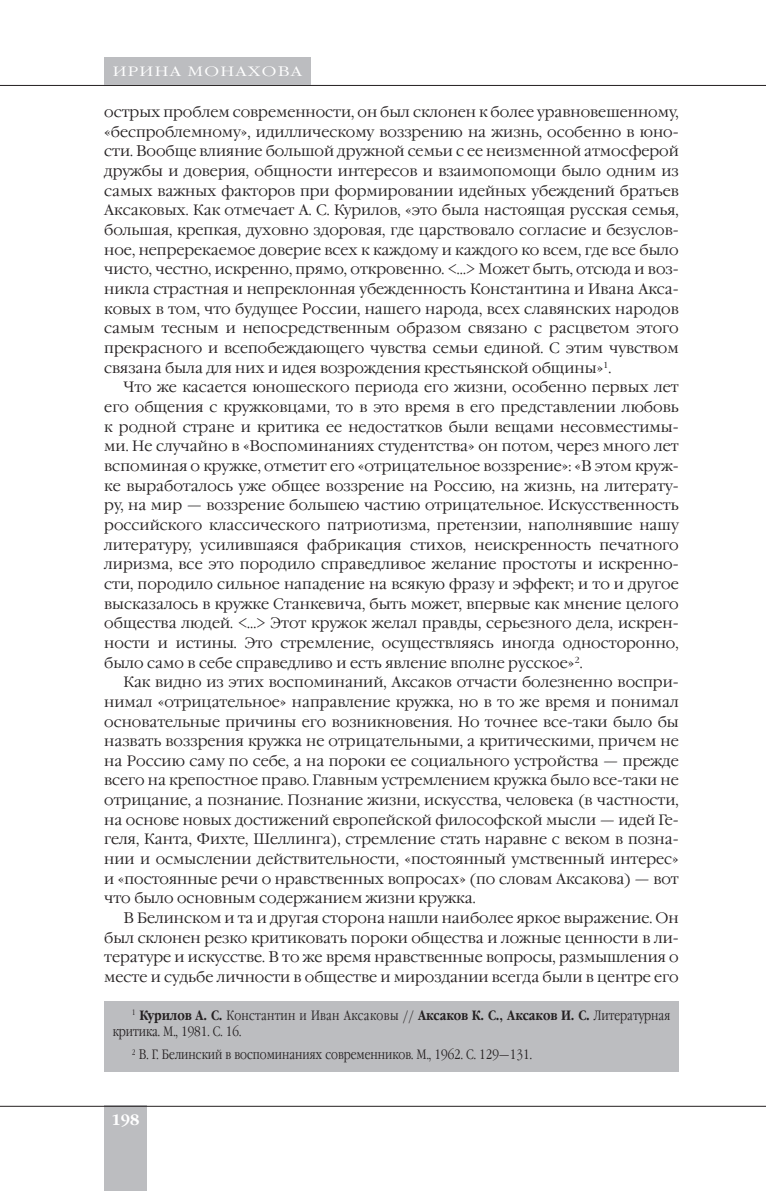
<style>
.page{position:relative;width:766px;height:1191px;background:#fff}
.page>*{position:absolute;margin:0;border:0;box-sizing:border-box;transform-origin:0 0}
.t1{font:300 15px "Garamond C";color:#231f20}
.t2{font:700 15px "Garamond C";color:#fff}
.t3{font:300 13.5px/16.5px "Garamond Narrow C";color:#231f20}
.t4{font:300 13.5px "Garamond C";letter-spacing:.075em;color:#fff;scale:1.25 1}
.s1{font-weight:700}
</style>
<div class="page">
<div style="left:104px;top:1106px;width:43px;height:85px;background:#bcbdc0"></div>
<hr style="left:0;top:1106px;width:765px;height:1px;background:#231f20">
<hr style="left:0;top:85px;width:765px;height:1px;background:#231f20">
<div style="left:104px;top:57px;width:206px;height:28px;background:#bcbdc0"></div>
<div style="left:104px;top:1001px;width:574px;height:70px;background:#bcbdc0"></div>
<p class="t4" style="left:113px;top:66px;width:153px">ИРИНА МОНАХОВА</p>
<p class="t1" style="left:104px;top:106px;width:576px">острых проблем современности, он был склонен к более уравновешенному,</p>
<p class="t1" style="left:104px;top:126px;width:576px">«беспроблемному», идиллическому воззрению на жизнь, особенно в юно-</p>
<p class="t1" style="left:104px;top:146px;width:576px">сти. Вообще влияние большой дружной семьи с ее неизменной атмосферой</p>
<p class="t1" style="left:104px;top:165px;width:576px">дружбы и доверия, общности интересов и взаимопомощи было одним из</p>
<p class="t1" style="left:104px;top:185px;width:576px">самых важных факторов при формировании идейных убеждений братьев</p>
<p class="t1" style="left:104px;top:204px;width:576px">Аксаковых. Как отмечает А. С. Курилов, «это была настоящая русская семья,</p>
<p class="t1" style="left:104px;top:224px;width:576px">большая, крепкая, духовно здоровая, где царствовало согласие и безуслов-</p>
<p class="t1" style="left:104px;top:244px;width:576px">ное, непререкаемое доверие всех к каждому и каждого ко всем, где все было</p>
<p class="t1" style="left:104px;top:263px;width:576px">чисто, честно, искренно, прямо, откровенно. &lt;…&gt; Может быть, отсюда и воз-</p>
<p class="t1" style="left:104px;top:283px;width:576px">никла страстная и непреклонная убежденность Константина и Ивана Акса-</p>
<p class="t1" style="left:104px;top:303px;width:576px">ковых в том, что будущее России, нашего народа, всех славянских народов</p>
<p class="t1" style="left:104px;top:322px;width:576px">самым тесным и непосредственным образом связано с расцветом этого</p>
<p class="t1" style="left:104px;top:342px;width:576px">прекрасного и всепобеждающего чувства семьи единой. С этим чувством</p>
<p class="t1" style="left:104px;top:362px;width:508px">связана была для них и идея возрождения крестьянской общины»<sup>1</sup>.</p>
<p class="t1" style="left:123px;top:381px;width:556px">Что же касается юношеского периода его жизни, особенно первых лет</p>
<p class="t1" style="left:104px;top:401px;width:576px">его общения с кружковцами, то в это время в его представлении любовь</p>
<p class="t1" style="left:104px;top:421px;width:576px">к родной стране и критика ее недостатков были вещами несовместимы-</p>
<p class="t1" style="left:104px;top:440px;width:576px">ми. Не случайно в «Воспоминаниях студентства» он потом, через много лет</p>
<p class="t1" style="left:104px;top:460px;width:576px">вспоминая о кружке, отметит его «отрицательное воззрение»: «В этом круж-</p>
<p class="t1" style="left:104px;top:480px;width:576px">ке выработалось уже общее воззрение на Россию, на жизнь, на литерату-</p>
<p class="t1" style="left:104px;top:499px;width:576px">ру, на мир — воззрение большею частию отрицательное. Искусственность</p>
<p class="t1" style="left:104px;top:519px;width:576px">российского классического патриотизма, претензии, наполнявшие нашу</p>
<p class="t1" style="left:104px;top:539px;width:576px">литературу, усилившаяся фабрикация стихов, неискренность печатного</p>
<p class="t1" style="left:104px;top:558px;width:576px">лиризма, все это породило справедливое желание простоты и искренно-</p>
<p class="t1" style="left:104px;top:578px;width:576px">сти, породило сильное нападение на всякую фразу и эффект; и то и другое</p>
<p class="t1" style="left:104px;top:597px;width:576px">высказалось в кружке Станкевича, быть может, впервые как мнение целого</p>
<p class="t1" style="left:104px;top:617px;width:576px">общества людей. &lt;…&gt; Этот кружок желал правды, серьезного дела, искрен-</p>
<p class="t1" style="left:104px;top:637px;width:576px">ности и истины. Это стремление, осуществляясь иногда односторонно,</p>
<p class="t1" style="left:104px;top:656px;width:480px">было само в себе справедливо и есть явление вполне русское»<sup>2</sup>.</p>
<p class="t1" style="left:123px;top:676px;width:556px">Как видно из этих воспоминаний, Аксаков отчасти болезненно воспри-</p>
<p class="t1" style="left:104px;top:696px;width:576px">нимал «отрицательное» направление кружка, но в то же время и понимал</p>
<p class="t1" style="left:104px;top:715px;width:576px">основательные причины его возникновения. Но точнее все-таки было бы</p>
<p class="t1" style="left:104px;top:735px;width:576px">назвать воззрения кружка не отрицательными, а критическими, причем не</p>
<p class="t1" style="left:104px;top:755px;width:576px">на Россию саму по себе, а на пороки ее социального устройства — прежде</p>
<p class="t1" style="left:104px;top:774px;width:576px">всего на крепостное право. Главным устремлением кружка было все-таки не</p>
<p class="t1" style="left:104px;top:794px;width:576px">отрицание, а познание. Познание жизни, искусства, человека (в частности,</p>
<p class="t1" style="left:104px;top:814px;width:576px">на основе новых достижений европейской философской мысли — идей Ге-</p>
<p class="t1" style="left:104px;top:833px;width:576px">геля, Канта, Фихте, Шеллинга), стремление стать наравне с веком в позна-</p>
<p class="t1" style="left:104px;top:853px;width:576px">нии и осмыслении действительности, «постоянный умственный интерес»</p>
<p class="t1" style="left:104px;top:873px;width:576px">и «постоянные речи о нравственных вопросах» (по словам Аксакова) — вот</p>
<p class="t1" style="left:104px;top:892px;width:373px">что было основным содержанием жизни кружка.</p>
<p class="t1" style="left:123px;top:912px;width:556px">В Белинском и та и другая сторона нашли наиболее яркое выражение. Он</p>
<p class="t1" style="left:104px;top:932px;width:576px">был склонен резко критиковать пороки общества и ложные ценности в ли-</p>
<p class="t1" style="left:104px;top:951px;width:576px">тературе и искусстве. В то же время нравственные вопросы, размышления о</p>
<p class="t1" style="left:104px;top:971px;width:576px">месте и судьбе личности в обществе и мироздании всегда были в центре его</p>
<p class="t3" style="left:113px;top:1008px;width:559px;text-indent:19px"><sup>1</sup> <span class="s1">Курилов А. С.</span> Константин и Иван Аксаковы // <span class="s1">Аксаков К. С., Аксаков И. С.</span> Литературная критика. М., 1981. С. 16.</p>
<p class="t3" style="left:132px;top:1047px;width:401px"><sup>2</sup> В. Г. Белинский в воспоминаниях современников. М., 1962. С. 129—131.</p>
<p class="t2" style="left:111px;top:1113px;width:29px">198</p>
</div>
